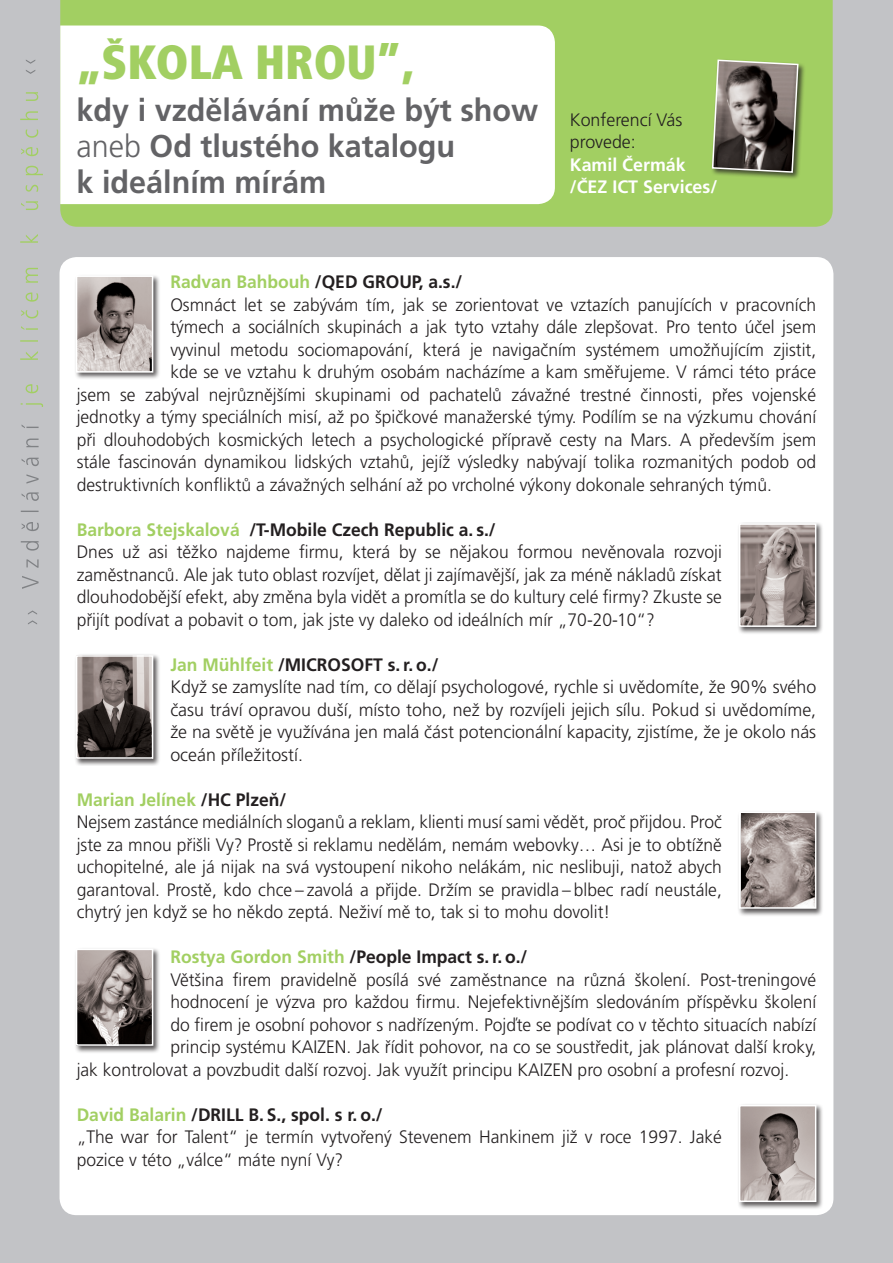
<style>
.page{position:relative;width:893px;height:1263px;background:#c2c3c6}
.page>*{position:absolute;margin:0;border:0;box-sizing:border-box;transform-origin:0 0}
.t1{font:900 condensed 48px "Frutiger CE";color:#a2cf62}
.t2{font:700 31.5px/36px "Frutiger CE";color:#636366}
.t3{font:300 18px/22.5px "Frutiger CE";color:#231f20}
.t4{font:700 18px "Frutiger CE";color:#231f20}
.t5{font:700 18px/22.5px "Frutiger CE";color:#fff}
.t6{font:700 18px "Frutiger CE";color:#a2cf62}
.s1{font-weight:300}
.s2{color:#a2cf62}
.s3{font-weight:700;color:#a2cf62}
.s4{font-weight:700}
.s5{color:#231f20}
</style>
<div class="page">
<div style="left:60px;top:0;width:773px;height:227px;background:#a2cf62"></div>
<div style="left:60px;top:26px;width:495px;height:178px;background:#fff"></div>
<div style="left:60px;top:257px;width:773px;height:958px;background:#fff;border-radius:17px"></div>
<div style="left:74px;top:274px;width:87px;height:106px;background:#231f20;opacity:.75"></div>
<img style="left:79px;top:278px;width:71px;height:92px">
<div style="left:76px;top:275px;width:77px;height:98px;border:2px solid #fff"></div>
<div style="left:710px;top:58px;width:95px;height:122px;background:#231f20;opacity:.75"></div>
<svg style="left:711px;top:59px;width:88px;height:115px;background:#6f6c5f"></svg>
<div style="left:737px;top:522px;width:87px;height:112px;background:#231f20;opacity:.75"></div>
<img style="left:742px;top:526px;width:71px;height:98px">
<div style="left:739px;top:523px;width:77px;height:104px;border:2px solid #fff"></div>
<div style="left:74px;top:653px;width:87px;height:113px;background:#231f20;opacity:.75"></div>
<img style="left:79px;top:658px;width:71px;height:98px">
<div style="left:76px;top:655px;width:77px;height:104px;border:2px solid #fff"></div>
<div style="left:737px;top:810px;width:87px;height:106px;background:#231f20;opacity:.75"></div>
<img style="left:742px;top:814px;width:71px;height:92px">
<div style="left:739px;top:811px;width:77px;height:98px;border:2px solid #fff"></div>
<div style="left:74px;top:947px;width:87px;height:106px;background:#231f20;opacity:.75"></div>
<img style="left:79px;top:952px;width:71px;height:91px">
<div style="left:76px;top:949px;width:77px;height:97px;border:2px solid #fff"></div>
<div style="left:737px;top:1103px;width:87px;height:106px;background:#231f20;opacity:.75"></div>
<img style="left:742px;top:1108px;width:71px;height:91px">
<div style="left:739px;top:1105px;width:77px;height:97px;border:2px solid #fff"></div>
<svg style="left:26px;top:60px;width:9px;height:14px"></svg>
<svg style="left:20px;top:92px;width:23px;height:315px"></svg>
<svg style="left:21px;top:424px;width:18px;height:200px"></svg>
<h1 class="t1" style="left:77px;top:35px;width:339px">„ŠKOLA HROU”,</h1>
<h2 class="t2" style="left:77px;top:92px;width:463px">kdy i vzdělávání může být show <span class="s1">aneb</span> Od tlustého katalogu<br>k ideálním mírám</h2>
<p class="t3" style="left:570px;top:108px;width:114px">Konferencí Vás provede:</p>
<p class="t5" style="left:570px;top:153px;width:149px">Kamil Čermák /ČEZ ICT Services/</p>
<p class="t4" style="left:170px;top:272px;width:293px"><span class="s2">Radvan Bahbouh</span> /QED GROUP, a.s./</p>
<p class="t3" style="left:170px;top:293px;width:647px">Osmnáct let se zabývám tím, jak se zorientovat ve vztazích panujících v pracovních</p>
<p class="t3" style="left:170px;top:315px;width:647px">týmech a sociálních skupinách a jak tyto vztahy dále zlepšovat. Pro tento účel jsem</p>
<p class="t3" style="left:170px;top:338px;width:647px">vyvinul metodu sociomapování, která je navigačním systémem umožňujícím zjistit,</p>
<p class="t3" style="left:170px;top:360px;width:647px">kde se ve vztahu k druhým osobám nacházíme a kam směřujeme. V rámci této práce</p>
<p class="t3" style="left:77px;top:383px;width:741px">jsem se zabýval nejrůznějšími skupinami od pachatelů závažné trestné činnosti, přes vojenské</p>
<p class="t3" style="left:77px;top:405px;width:741px">jednotky a týmy speciálních misí, až po špičkové manažerské týmy. Podílím se na výzkumu chování</p>
<p class="t3" style="left:77px;top:428px;width:741px">při dlouhodobých kosmických letech a psychologické přípravě cesty na Mars. A především jsem</p>
<p class="t3" style="left:77px;top:450px;width:741px">stále fascinován dynamikou lidských vztahů, jejíž výsledky nabývají tolika rozmanitých podob od</p>
<p class="t3" style="left:77px;top:473px;width:697px">destruktivních konfliktů a závažných selhání až po vrcholné výkony dokonale sehraných týmů.</p>
<p class="t3" style="left:77px;top:518px;width:647px"><span class="s3">Barbora Stejskalová</span> <span class="s4">/T-Mobile Czech Republic a. s./<br></span>Dnes už asi těžko najdeme firmu, která by se nějakou formou nevěnovala rozvoji zaměstnanců. Ale jak tuto oblast rozvíjet, dělat ji zajímavější, jak za méně nákladů získat dlouhodobější efekt, aby změna byla vidět a promítla se do kultury celé firmy? Zkuste se přijít podívat a pobavit o tom, jak jste vy daleko od ideálních mír „70-20-10“?</p>
<p class="t6" style="left:170px;top:654px;width:149px">Jan Mühlfeit <span class="s5">/Microso</span></p>
<p class="t4" style="left:364px;top:654px;width:76px">ft s. r. o./</p>
<p class="t3" style="left:170px;top:675px;width:647px;text-align:justify">Když se zamyslíte nad tím, co dělají psychologové, rychle si uvědomíte, že 90% svého času tráví opravou duší, místo toho, než by rozvíjeli jejich sílu. Pokud si uvědomíme, že na světě je využívána jen malá část potencionální kapacity, zjistíme, že je okolo nás oceán příležitostí.</p>
<p class="t3" style="left:77px;top:788px;width:647px"><span class="s3">Marian Jelínek</span> <span class="s4">/HC Plzeň/<br></span>Nejsem zastánce mediálních sloganů a reklam, klienti musí sami vědět, proč přijdou. Proč jste za mnou přišli Vy? Prostě si reklamu nedělám, nemám webovky… Asi je to obtížně uchopitelné, ale já nijak na svá vystoupení nikoho nelákám, nic neslibuji, natož abych garantoval. Prostě, kdo chce – zavolá a přijde. Držím se pravidla – blbec radí neustále, chytrý jen když se ho někdo zeptá. Neživí mě to, tak si to mohu dovolit!</p>
<p class="t4" style="left:170px;top:947px;width:359px"><span class="s2">Rostya Gordon Smith</span> /People Impact s. r. o./</p>
<p class="t3" style="left:170px;top:968px;width:647px">Většina firem pravidelně posílá své zaměstnance na různá školení. Post-treningové</p>
<p class="t3" style="left:170px;top:990px;width:647px">hodnocení je výzva pro každou firmu. Nejefektivnějším sledováním příspěvku školení</p>
<p class="t3" style="left:170px;top:1013px;width:647px">do firem je osobní pohovor s nadřízeným. Pojďte se podívat co v těchto situacích nabízí</p>
<p class="t3" style="left:170px;top:1035px;width:647px">princip systému KAIZEN. Jak řídit pohovor, na co se soustředit, jak plánovat další kroky,</p>
<p class="t3" style="left:77px;top:1058px;width:714px">jak kontrolovat a povzbudit další rozvoj. Jak využít principu KAIZEN pro osobní a profesní rozvoj.</p>
<p class="t3" style="left:77px;top:1103px;width:647px"><span class="s3">David Balarin</span> <span class="s4">/DRILL B. S., spol. s r. o./<br></span>„The war for Talent“ je termín vytvořený Stevenem Hankinem již v roce 1997. Jaké pozice v této „válce“ máte nyní Vy?</p>
</div>
